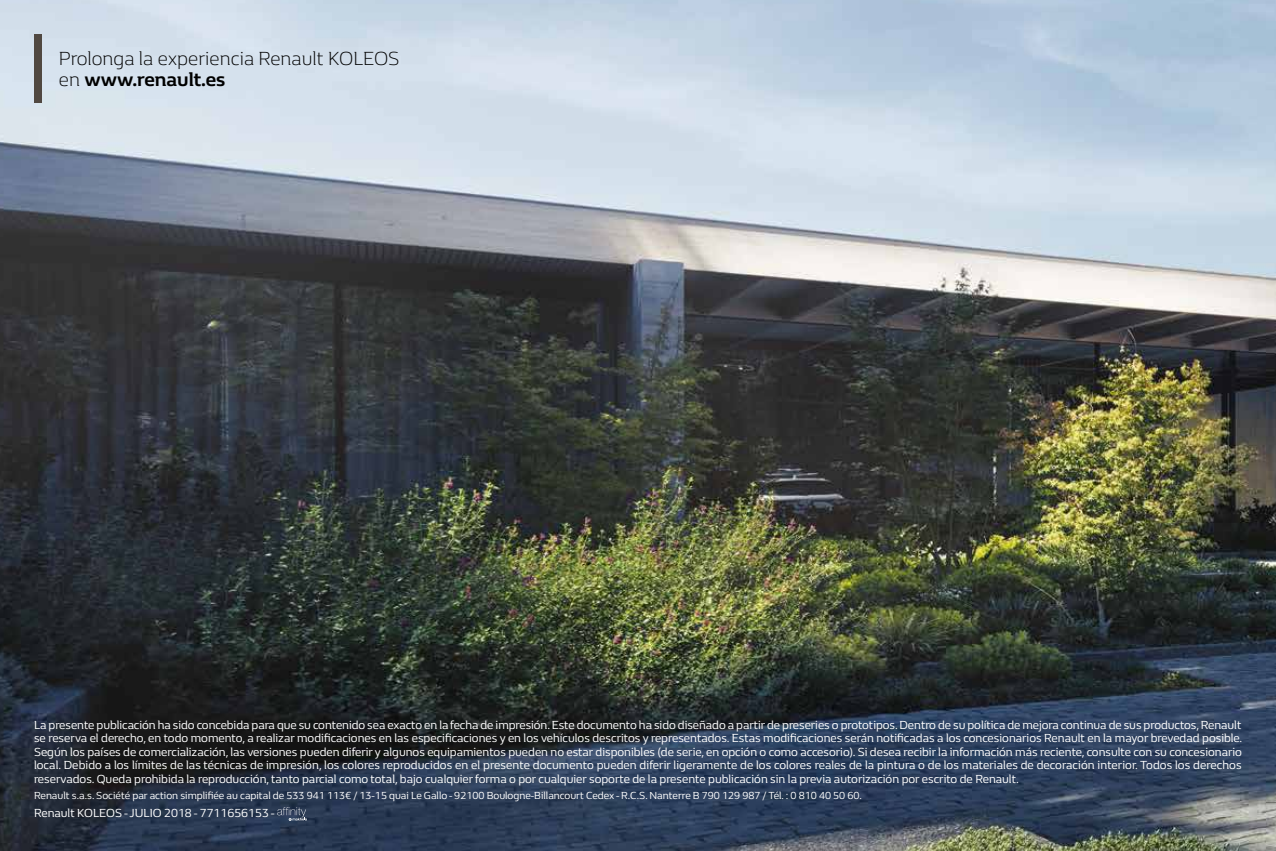
<style>
.page{position:relative;width:1276px;height:851px;background:#fff}
.page>*{position:absolute;margin:0;border:0;box-sizing:border-box;transform-origin:0 0}
.t1{font:300 19.5px/21px "Renault Life";color:#000}
.t2{font:12px/13.5px "Renault Life";color:#fff;text-align:justify}
.t3{font:10.5px "Renault Life";color:#fff}
.s1{font-weight:700}
</style>
<div class="page">
<img style="left:0;top:0;width:1276px;height:850px">
<div style="left:34px;top:34px;width:8px;height:68px;background:#504841"></div>
<svg style="left:277px;top:806px;width:30px;height:15px"></svg>
<h1 class="t1" style="left:59px;top:47px;width:342px">Prolonga la experiencia Renault KOLEOS en <span class="s1">www.renault.es</span></h1>
<p class="t2" style="left:34px;top:717px;width:1209px">La presente publicación ha sido concebida para que su contenido sea exacto en la fecha de impresión. Este documento ha sido diseñado a partir de preseries o prototipos. Dentro de su política de mejora continua de sus productos, Renault se reserva el derecho, en todo momento, a realizar modificaciones en las especificaciones y en los vehículos descritos y representados. Estas modificaciones serán notificadas a los concesionarios Renault en la mayor brevedad posible.<br>Según los países de comercialización, las versiones pueden diferir y algunos equipamientos pueden no estar disponibles (de serie, en opción o como accesorio). Si desea recibir la información más reciente, consulte con su concesionario local. Debido a los límites de las técnicas de impresión, los colores reproducidos en el presente documento pueden diferir ligeramente de los colores reales de la pintura o de los materiales de decoración interior. Todos los derechos reservados. Queda prohibida la reproducción, tanto parcial como total, bajo cualquier forma o por cualquier soporte de la presente publicación sin la previa autorización por escrito de Renault.</p>
<p class="t3" style="left:34px;top:788px;width:829px">Renault s.a.s. Société par action simplifiée au capital de 533 941 113€ / 13-15 quai Le Gallo - 92100 Boulogne-Billancourt Cedex - R.C.S. Nanterre B 790 129 987 / Tél. : 0 810 40 50 60.</p>
<p class="t2" style="left:34px;top:805px;width:242px">Renault KOLEOS - JULIO 2018 - 7711656153 -</p>
</div>
